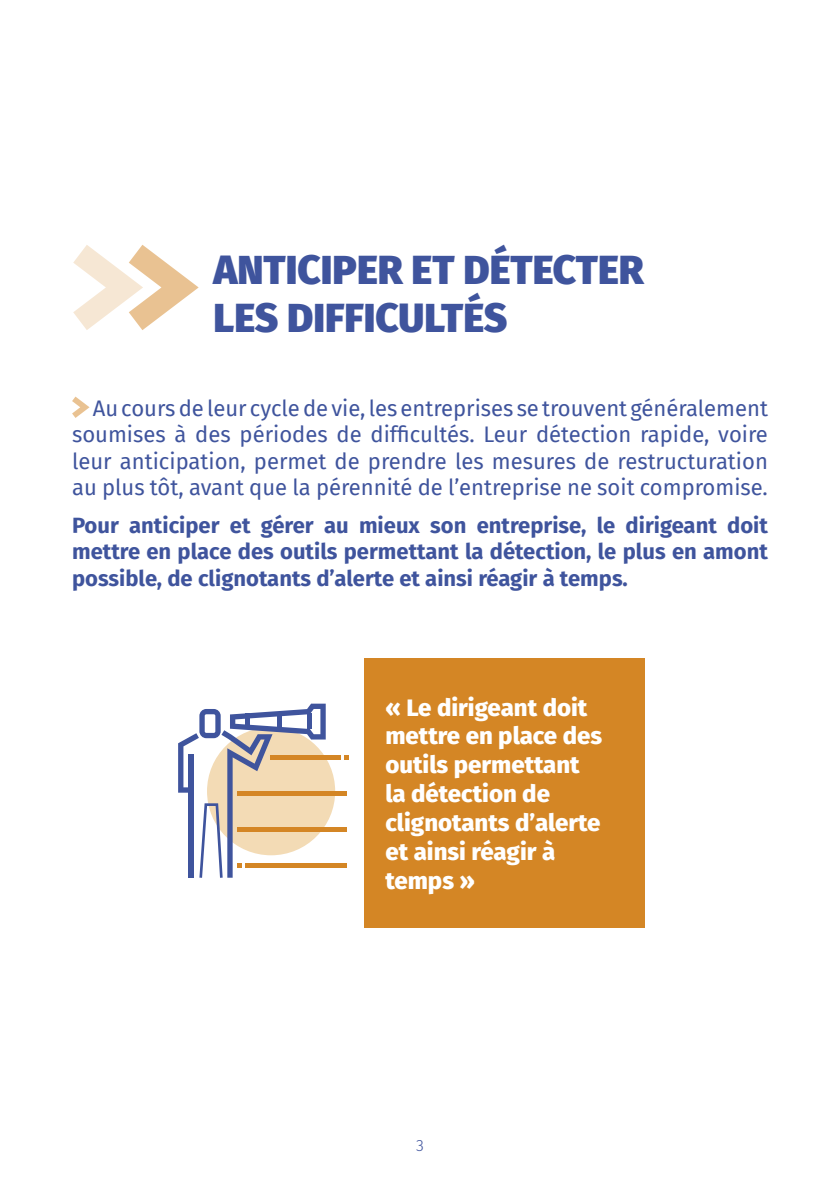
<style>
.page{position:relative;width:840px;height:1191px;background:#fff}
.page>*{position:absolute;margin:0;border:0;box-sizing:border-box;transform-origin:0 0}
.t1{font:900 40px/48px "Fira Sans";color:#3f549d}
.t2{font:800 24px/28.8px "Fira Sans";color:#fff}
.t3{font:22px/26.4px "Fira Sans";color:#3f549d;text-align:justify}
.t4{font:700 22px/26.4px "Fira Sans";color:#3f549d;text-align:justify}
.t5{font:300 16px "Fira Sans";color:#3f549d}
</style>
<div class="page">
<div style="left:364px;top:658px;width:280px;height:269px;background:#d48625"></div>
<svg style="left:72px;top:396px;width:17px;height:22px"></svg>
<svg style="left:73px;top:245px;width:125px;height:85px"></svg>
<div style="left:207px;top:727px;width:128px;height:128px;background:#f3dbb5;border-radius:50%"></div>
<hr style="left:270px;top:755px;width:70px;height:4px;background:#d48625">
<svg style="left:344px;top:755px;width:4px;height:4px"></svg>
<hr style="left:238px;top:791px;width:109px;height:4px;background:#d48625">
<hr style="left:238px;top:827px;width:109px;height:4px;background:#d48625">
<hr style="left:246px;top:863px;width:101px;height:4px;background:#d48625">
<svg style="left:178px;top:703px;width:147px;height:174px"></svg>
<h1 class="t1" style="left:213px;top:242px;width:431px">ANTICIPER ET DÉTECTER<br>LES DIFFICULTÉS</h1>
<p class="t3" style="left:72px;top:394px;width:697px;text-indent:21px">Au cours de leur cycle de vie, les entreprises se trouvent généralement soumises à des périodes de difficultés. Leur détection rapide, voire leur anticipation, permet de prendre les mesures de restructuration au plus tôt, avant que la pérennité de l’entreprise ne soit compromise.</p>
<p class="t4" style="left:72px;top:510px;width:697px">Pour anticiper et gérer au mieux son entreprise, le dirigeant doit mettre en place des outils permettant la détection, le plus en amont possible, de clignotants d’alerte et ainsi réagir à temps.</p>
<p class="t2" style="left:385px;top:691px;width:218px">« Le dirigeant doit mettre en place des outils permettant la détection de clignotants d’alerte et ainsi réagir à temps »</p>
<p class="t5" style="left:416px;top:1134px;width:9px">3</p>
</div>
